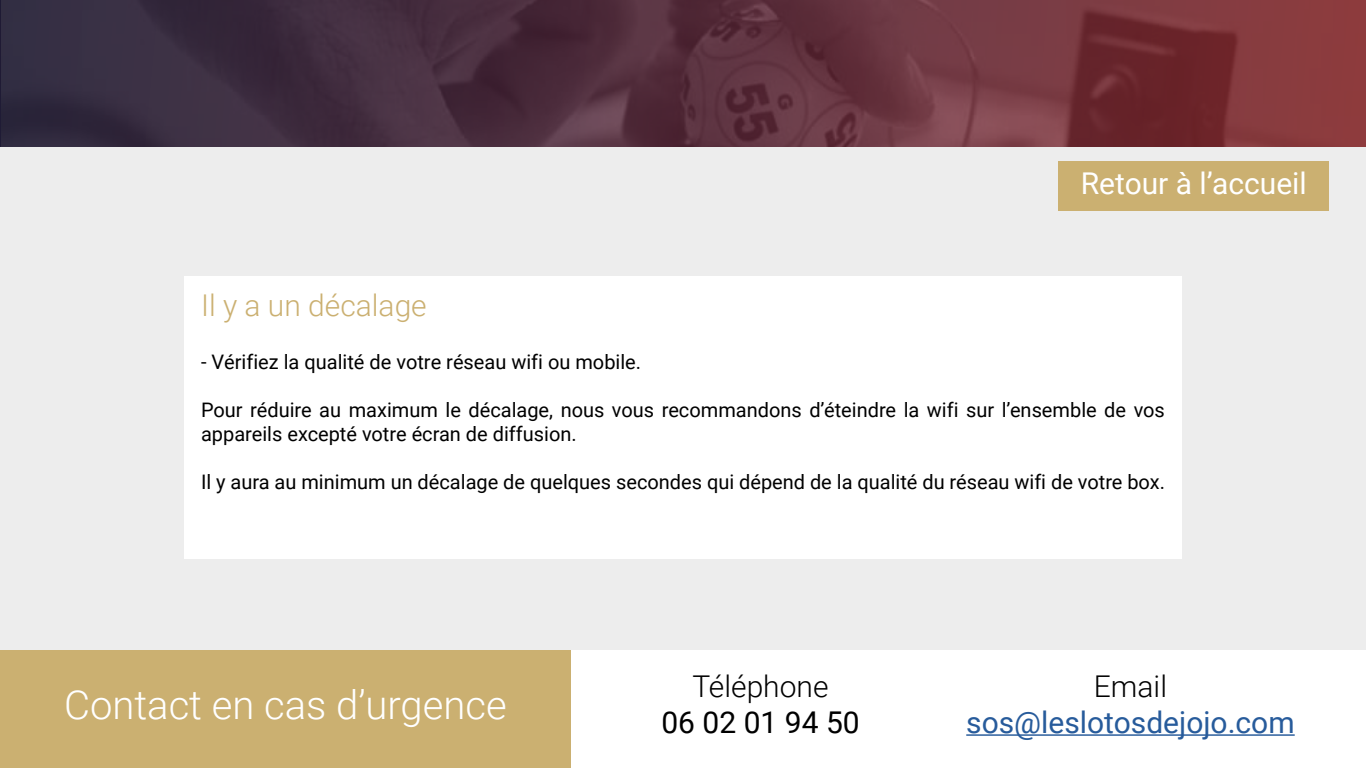
<style>
.page{position:relative;width:1366px;height:768px;background:#fff}
.page>*{position:absolute;margin:0;border:0;box-sizing:border-box;transform-origin:0 0}
.t1{font:300 40px "Roboto";color:#fff}
.t2{font:30px "Roboto";color:#275b9b}
.t3{font:30px "Roboto";color:#fff}
.t4{font:300 30px "Roboto";color:#000}
.t5{font:300 30px "Roboto";color:#cbb071}
.t6{font:30px "Roboto";color:#000}
.t7{font:20px/24px "Roboto";color:#000}
</style>
<div class="page">
<div style="left:0;top:650px;width:571px;height:118px;background:#cbb071"></div>
<svg style="left:0;top:0;width:1366px;height:147px;background:#59313e"></svg>
<div style="left:0;top:147px;width:1366px;height:503px;background:#ededed"></div>
<hr style="left:966px;top:734px;width:329px;height:2px;background:#275b9b">
<div style="left:1058px;top:161px;width:271px;height:50px;background:#cbb071"></div>
<div style="left:184px;top:277px;width:998px;height:64px;background:#fff"></div>
<div style="left:184px;top:337px;width:998px;height:54px;background:#fff"></div>
<div style="left:184px;top:385px;width:998px;height:78px;background:#fff"></div>
<div style="left:184px;top:457px;width:998px;height:54px;background:#fff"></div>
<div style="left:184px;top:505px;width:998px;height:54px;background:#fff"></div>
<h2 class="t3" style="left:1081px;top:162px;width:228px">Retour à l’accueil</h2>
<h2 class="t5" style="left:201px;top:284px;width:227px">Il y a un décalage</h2>
<p class="t7" style="left:201px;top:349px;width:442px">- Vérifiez la qualité de votre réseau wifi ou mobile.</p>
<p class="t7" style="left:201px;top:397px;width:965px">Pour réduire au maximum le décalage, nous vous recommandons d’éteindre la wifi sur l’ensemble de vos appareils excepté votre écran de diffusion.</p>
<p class="t7" style="left:201px;top:469px;width:965px">Il y aura au minimum un décalage de quelques secondes qui dépend de la qualité du réseau wifi de votre box.</p>
<h1 class="t1" style="left:64px;top:676px;width:444px">Contact en cas d’urgence</h1>
<h2 class="t4" style="left:692px;top:665px;width:138px">Téléphone</h2>
<h2 class="t6" style="left:661px;top:701px;width:200px">06 02 01 94 50</h2>
<h2 class="t4" style="left:1094px;top:665px;width:75px">Email</h2>
<h2 class="t2" style="left:966px;top:701px;width:330px">sos@leslotosdejojo.com</h2>
</div>
